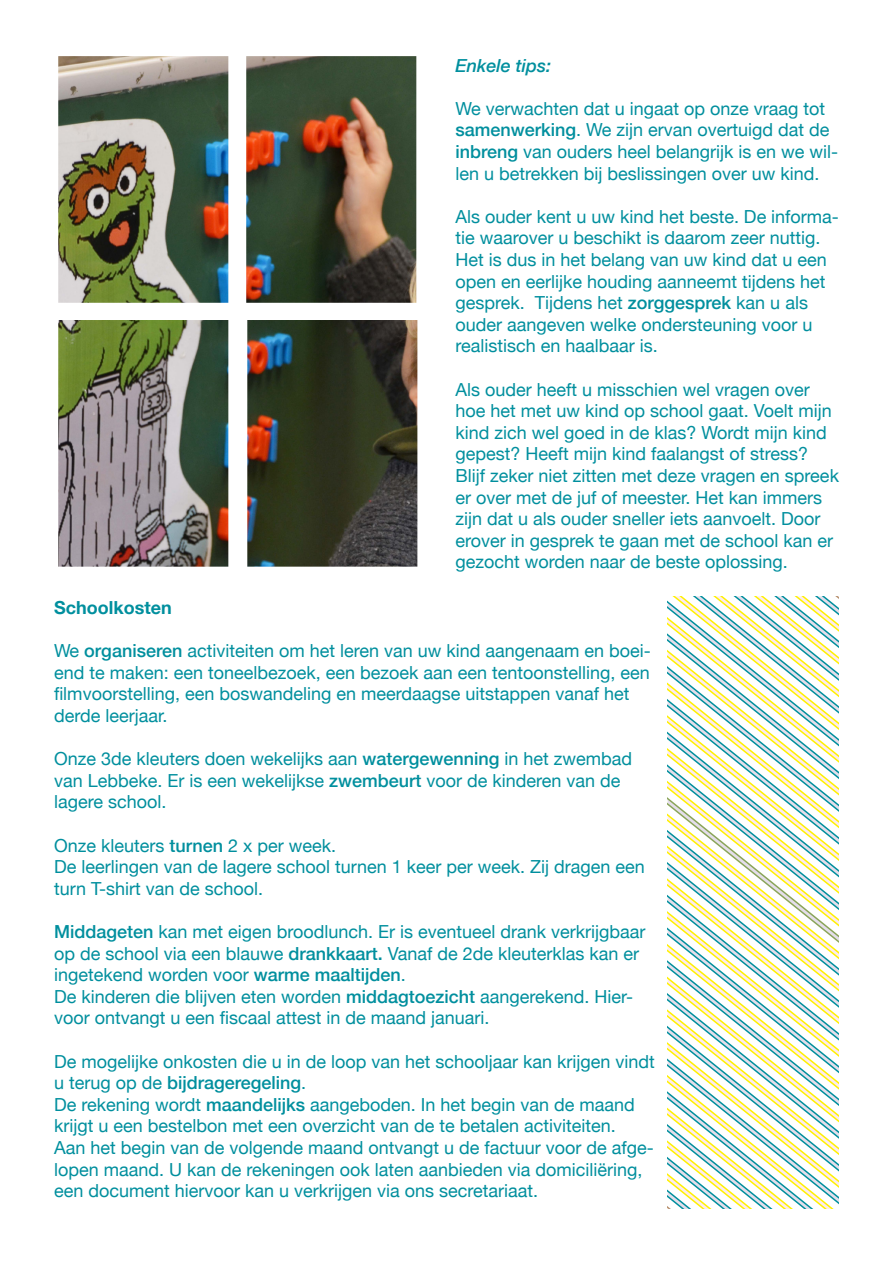
<style>
.page{position:relative;width:893px;height:1263px;background:#fff}
.page>*{position:absolute;margin:0;border:0;box-sizing:border-box;transform-origin:0 0}
.t1{font:18px/21.6px "Helvetica Neue";color:#008f9e}
.t2{font:700 18px "Helvetica Neue";color:#008f9e}
.t3{font:italic 500 18px "Helvetica Neue";color:#008f9e}
.s1{font-weight:500}
</style>
<div class="page">
<svg style="left:668px;top:596px;width:171px;height:613px"></svg>
<svg style="left:668px;top:709px;width:171px;height:486px"></svg>
<img style="left:58px;top:56px;width:359px;height:511px">
<p class="t3" style="left:455px;top:50px;width:97px">Enkele tips:</p>
<p class="t1" style="left:455px;top:99px;width:384px">We verwachten dat u ingaat op onze vraag tot <span class="s1">samenwerking</span>. We zijn ervan overtuigd dat de <span class="s1">inbreng</span> van ouders heel belangrijk is en we wil&shy;len u betrekken bij beslissingen over uw kind.</p>
<p class="t1" style="left:455px;top:207px;width:385px">Als ouder kent u uw kind het beste. De informa&shy;tie waarover u beschikt is daarom zeer nuttig.</p>
<p class="t1" style="left:455px;top:250px;width:373px">Het is dus in het belang van uw kind dat u een open en eerlijke houding aanneemt tijdens het gesprek. Tijdens het <span class="s1">zorggesprek</span> kan u als ouder aangeven welke ondersteuning voor u realistisch en haalbaar is.</p>
<p class="t1" style="left:455px;top:379px;width:385px">Als ouder heeft u misschien wel vragen over hoe het met uw kind op school gaat. Voelt mijn kind zich wel goed in de klas? Wordt mijn kind gepest? Heeft mijn kind faalangst of stress?<br>Blijf zeker niet zitten met deze vragen en spreek er over met de juf of meester. Het kan immers zijn dat u als ouder sneller iets aanvoelt. Door erover in gesprek te gaan met de school kan er gezocht worden naar de beste oplossing.</p>
<p class="t2" style="left:54px;top:593px;width:119px">Schoolkosten</p>
<p class="t1" style="left:54px;top:641px;width:598px">We <span class="s1">organiseren</span> activiteiten om het leren van uw kind aangenaam en boei&shy;end te maken: een toneelbezoek, een bezoek aan een tentoonstelling, een filmvoorstelling, een boswandeling en meerdaagse uitstappen vanaf het derde leerjaar.</p>
<p class="t1" style="left:54px;top:749px;width:580px">Onze 3de kleuters doen wekelijks aan <span class="s1">watergewenning</span> in het zwembad van Lebbeke. Er is een wekelijkse <span class="s1">zwembeurt</span> voor de kinderen van de lagere school.</p>
<p class="t1" style="left:54px;top:835px;width:284px">Onze kleuters <span class="s1">turnen</span> 2 x per week.</p>
<p class="t1" style="left:54px;top:857px;width:592px">De leerlingen van de lagere school turnen 1 keer per week. Zij dragen een turn T-shirt van de school.</p>
<p class="t1" style="left:54px;top:922px;width:593px"><span class="s1">Middageten</span> kan met eigen broodlunch. Er is eventueel drank verkrijgbaar op de school via een blauwe <span class="s1">drankkaart.</span> Vanaf de 2de kleuterklas kan er ingetekend worden voor <span class="s1">warme maaltijden</span>.</p>
<p class="t1" style="left:54px;top:987px;width:581px">De kinderen die blijven eten worden <span class="s1">middagtoezicht</span> aangerekend. Hier&shy;voor ontvangt u een fiscaal attest in de maand januari.</p>
<p class="t1" style="left:54px;top:1051px;width:602px">De mogelijke onkosten die u in de loop van het schooljaar kan krijgen vindt u terug op de <span class="s1">bijdrageregeling</span>.<br>De rekening wordt <span class="s1">maandelijks</span> aangeboden. In het begin van de maand krijgt u een bestelbon met een overzicht van de te betalen activiteiten.<br>Aan het begin van de volgende maand ontvangt u de factuur voor de afge&shy;lopen maand. U kan de rekeningen ook laten aanbieden via domiciliëring, een document hiervoor kan u verkrijgen via ons secretariaat.</p>
</div>
